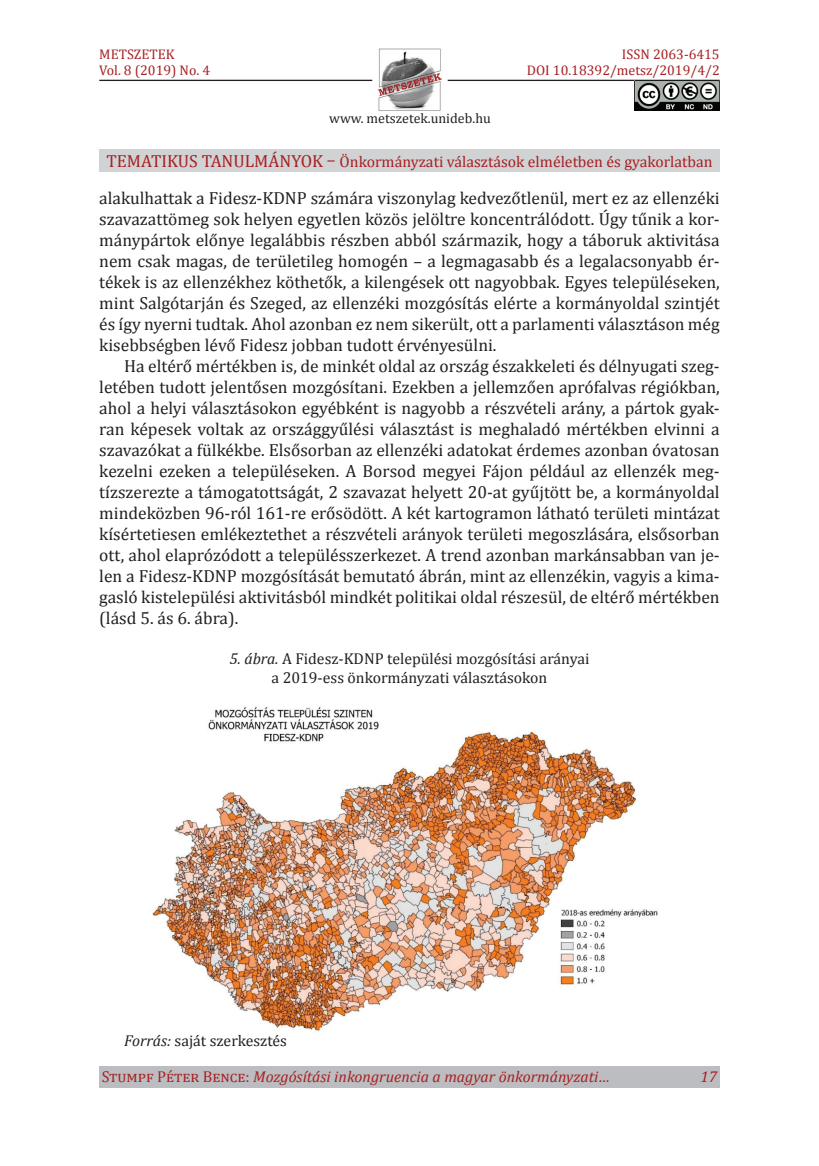
<style>
.page{position:relative;width:819px;height:1166px;background:#fff}
.page>*{position:absolute;margin:0;border:0;box-sizing:border-box;transform-origin:0 0}
.t1{font:17.5px/21px "Cambria";color:#231f20;text-align:justify}
.t2{font:15.75px/18.9px "Cambria";color:#231f20}
.t3{font:15.75px "Cambria";color:#a72023}
.t4{font:italic 15.75px "Cambria";color:#a72023}
.t5{font:14px/15.8px "Cambria";color:#a72023}
.t6{font:14px "Cambria";color:#231f20}
.s1{font-size:17.5px}
.s2{font-style:italic}
.s3{font-style:normal}
</style>
<div class="page">
<img style="left:378px;top:48px;width:64px;height:63px">
<hr style="left:99px;top:80px;width:273px;height:1px;background:#231f20">
<hr style="left:447px;top:80px;width:272px;height:1px;background:#231f20">
<div style="left:99px;top:1067px;width:620px;height:21px;background:#bcbdc0"></div>
<div style="left:99px;top:149px;width:620px;height:22px;background:#d1d2d4"></div>
<img style="left:635px;top:81px;width:84px;height:29px">
<img style="left:152px;top:707px;width:506px;height:324px">
<p class="t5" style="left:99px;top:46px;width:112px">METSZETEK<br>Vol. 8 (2019) No. 4</p>
<p class="t5" style="left:527px;top:46px;width:194px;text-align:right">ISSN 2063-6415<br>Doi 10.18392/metsz/2019/4/2</p>
<p class="t6" style="left:329px;top:110px;width:163px">www. metszetek.unideb.hu</p>
<p class="t3" style="left:106px;top:152px;width:607px"><span class="s1">Tematikus tanulmányok –</span> Önkormányzati választások elméletben és gyakorlatban</p>
<p class="t1" style="left:99px;top:187px;width:175px">alakulhattak a Fidesz-KDNP</p>
<p class="t1" style="left:99px;top:187px;width:622px;text-indent:211px">számára viszonylag kedvezőtlenül, mert ez az ellenzéki szavazattömeg sok helyen egyetlen közös jelöltre koncentrálódott. Úgy tűnik a kor&shy;mánypártok előnye legalábbis részben abból származik, hogy a táboruk aktivitása nem csak magas, de területileg homogén – a legmagasabb és a legalacsonyabb ér&shy;tékek is az ellenzékhez köthetők, a kilengések ott nagyobbak. Egyes településeken, mint Salgótarján és Szeged, az ellenzéki mozgósítás elérte a kormányoldal szintjét és így nyerni tudtak. Ahol azonban ez nem sikerült, ott a parlamenti választáson még kisebbségben lévő Fidesz jobban tudott érvényesülni.</p>
<p class="t1" style="left:99px;top:355px;width:622px;text-indent:25px">Ha eltérő mértékben is, de minkét oldal az ország északkeleti és délnyugati szeg&shy;letében tudott jelentősen mozgósítani. Ezekben a jellemzően aprófalvas régiókban, ahol a helyi választásokon egyébként is nagyobb a részvételi arány, a pártok gyak&shy;ran képesek voltak az országgyűlési választást is meghaladó mértékben elvinni a szavazókat a fülkékbe. Elsősorban az ellenzéki adatokat érdemes azonban óvatosan kezelni ezeken a településeken. A Borsod megyei Fájon például az ellenzék meg&shy;tízszerezte a támogatottságát, 2 szavazat helyett 20-at gyűjtött be, a kormányoldal mindeközben 96-ról 161-re erősödött. A két kartogramon látható területi mintázat kísértetiesen emlékeztethet a részvételi arányok területi megoszlására, elsősorban ott, ahol elaprózódott a településszerkezet. A trend azonban markánsabban van je&shy;len a Fidesz-KDNP</p>
<p class="t1" style="left:99px;top:565px;width:622px;text-indent:141px">mozgósítását bemutató ábrán, mint az ellenzékin, vagyis a kima&shy;gasló kistelepülési aktivitásból mindkét politikai oldal részesül, de eltérő mértékben (lásd 5. ás 6. ábra).</p>
<p class="t2" style="left:229px;top:649px;width:125px"><span class="s2">5. ábra.</span> A Fidesz-KDNP</p>
<p class="t2" style="left:271px;top:649px;width:319px;text-indent:116px">települési mozgósítási arányai a 2019-ess önkormányzati választásokon</p>
<p class="t2" style="left:124px;top:1031px;width:164px"><span class="s2">Forrás:</span> saját szerkesztés</p>
<p class="t4" style="left:102px;top:1067px;width:509px"><span class="s3">Stumpf Péter Bence:</span> Mozgósítási inkongruencia a magyar önkormányzati…</p>
<p class="t4" style="left:700px;top:1067px;width:18px">17</p>
</div>
